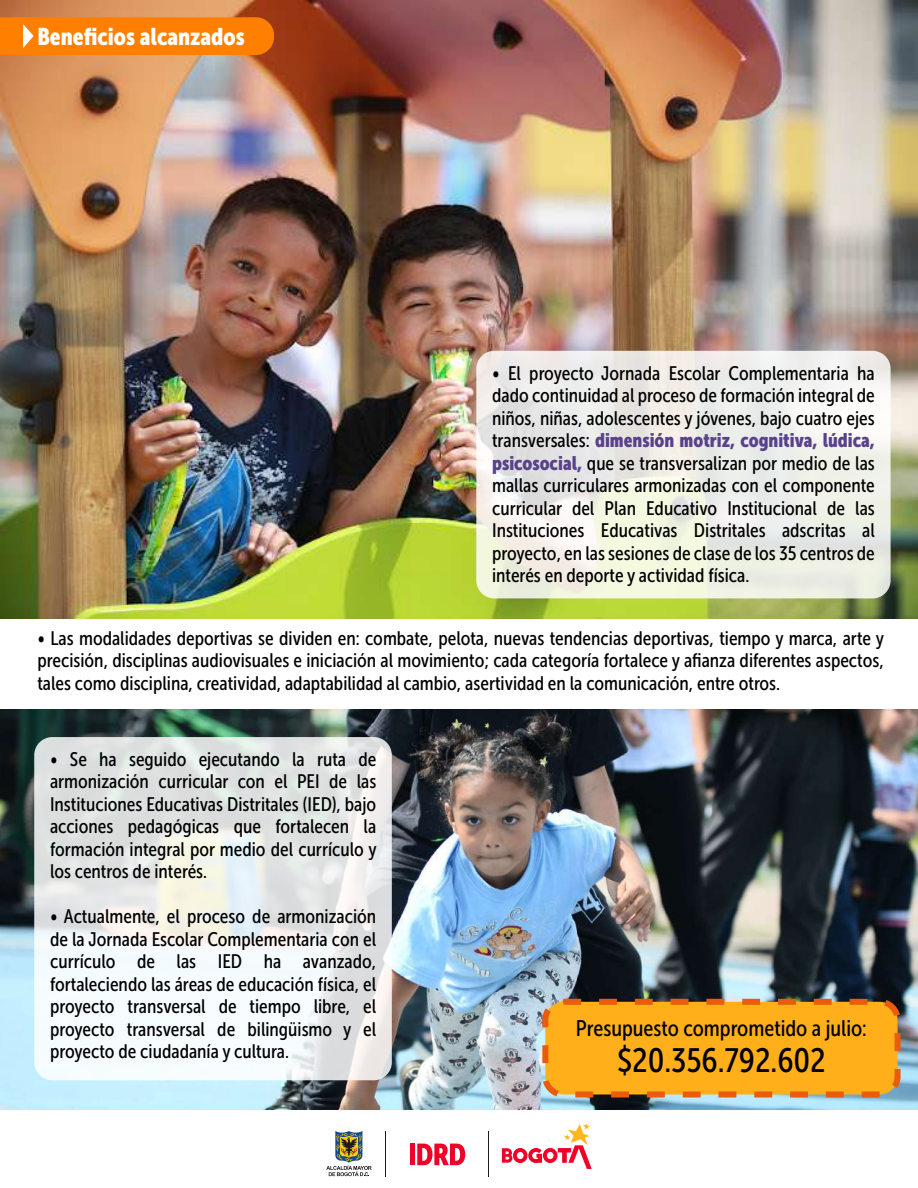
<style>
.page{position:relative;width:918px;height:1188px;background:#fff}
.page>*{position:absolute;margin:0;border:0;box-sizing:border-box;transform-origin:0 0}
.t1{font:33.75px "Museo Sans Condensed 500";color:#000}
.t2{font:24px "Museo Sans Condensed 900";color:#fff}
.t3{font:22.5px "Museo Sans Condensed 500";color:#000}
.t4{font:19.5px/22.5px "Museo Sans Condensed 500";color:#000;text-align:justify}
.t5{font:19.5px "Museo Sans Condensed 900";color:#59418b}
.s1{font-family:"Museo Sans Condensed 500";color:#000}
.s2{font-family:"Museo Sans Condensed 900";color:#59418b}
</style>
<div class="page">
<img style="left:0;top:0;width:918px;height:1110px">
<div style="left:0;top:619px;width:918px;height:90px;background:#fff"></div>
<hr style="left:488px;top:1131px;width:1px;height:46px;background:#1d1c1b">
<hr style="left:385px;top:1131px;width:1px;height:46px;background:#1d1c1b">
<svg style="left:326px;top:1131px;width:46px;height:45px"></svg>
<svg style="left:502px;top:1123px;width:90px;height:46px"></svg>
<div style="left:410px;top:1144px;width:5px;height:21px;background:#ef0027"></div>
<svg style="left:417px;top:1144px;width:48px;height:21px"></svg>
<svg style="left:476px;top:351px;width:415px;height:247px;fill:#efeee7"></svg>
<svg style="left:34px;top:737px;width:358px;height:343px"></svg>
<div style="left:0;top:17px;width:274px;height:38px;background:#ff8000"></div>
<div style="left:545px;top:1002px;width:353px;height:93px;background:#ffaf19;border-radius:18px"></div>
<div style="left:542px;top:999px;width:359px;height:99px;border:6px dashed #ea5b0c;border-radius:18px"></div>
<p class="t2" style="left:37px;top:23px;width:209px">Beneficios alcanzados</p>
<p class="t4" style="left:492px;top:362px;width:384px">• El proyecto Jornada Escolar Complementaria ha dado continuidad al proceso de formación integral de niños, niñas, adolescentes y jóvenes, bajo cuatro ejes</p>
<p class="t5" style="left:492px;top:429px;width:384px"><span class="s1">transversales:</span> dimensión motriz, cognitiva, lúdica,</p>
<p class="t4" style="left:492px;top:452px;width:384px"><span class="s2">psicosocial,</span> que se transversalizan por medio de las mallas curriculares armonizadas con el componente curricular del Plan Educativo Institucional de las Instituciones Educativas Distritales adscritas al proyecto, en las sesiones de clase de los 35 centros de interés en deporte y actividad física.</p>
<p class="t4" style="left:37px;top:627px;width:848px">• Las modalidades deportivas se dividen en: combate, pelota, nuevas tendencias deportivas, tiempo y marca, arte y precisión, disciplinas audiovisuales e iniciación al movimiento; cada categoría fortalece y afianza diferentes aspectos, tales como disciplina, creatividad, adaptabilidad al cambio, asertividad en la comunicación, entre otros.</p>
<p class="t4" style="left:50px;top:748px;width:328px">• Se ha seguido ejecutando la ruta de armonización curricular con el PEI de las Instituciones Educativas Distritales (IED), bajo acciones pedagógicas que fortalecen la formación integral por medio del currículo y los centros de interés.</p>
<p class="t4" style="left:50px;top:906px;width:328px">• Actualmente, el proceso de armonización de la Jornada Escolar Complementaria con el currículo de las IED ha avanzado, fortaleciendo las áreas de educación física, el proyecto transversal de tiempo libre, el proyecto transversal de bilingüismo y el proyecto de ciudadanía y cultura.</p>
<p class="t3" style="left:576px;top:1016px;width:292px">Presupuesto comprometido a julio:</p>
<h1 class="t1" style="left:617px;top:1042px;width:210px">$20.356.792.602</h1>
</div>
